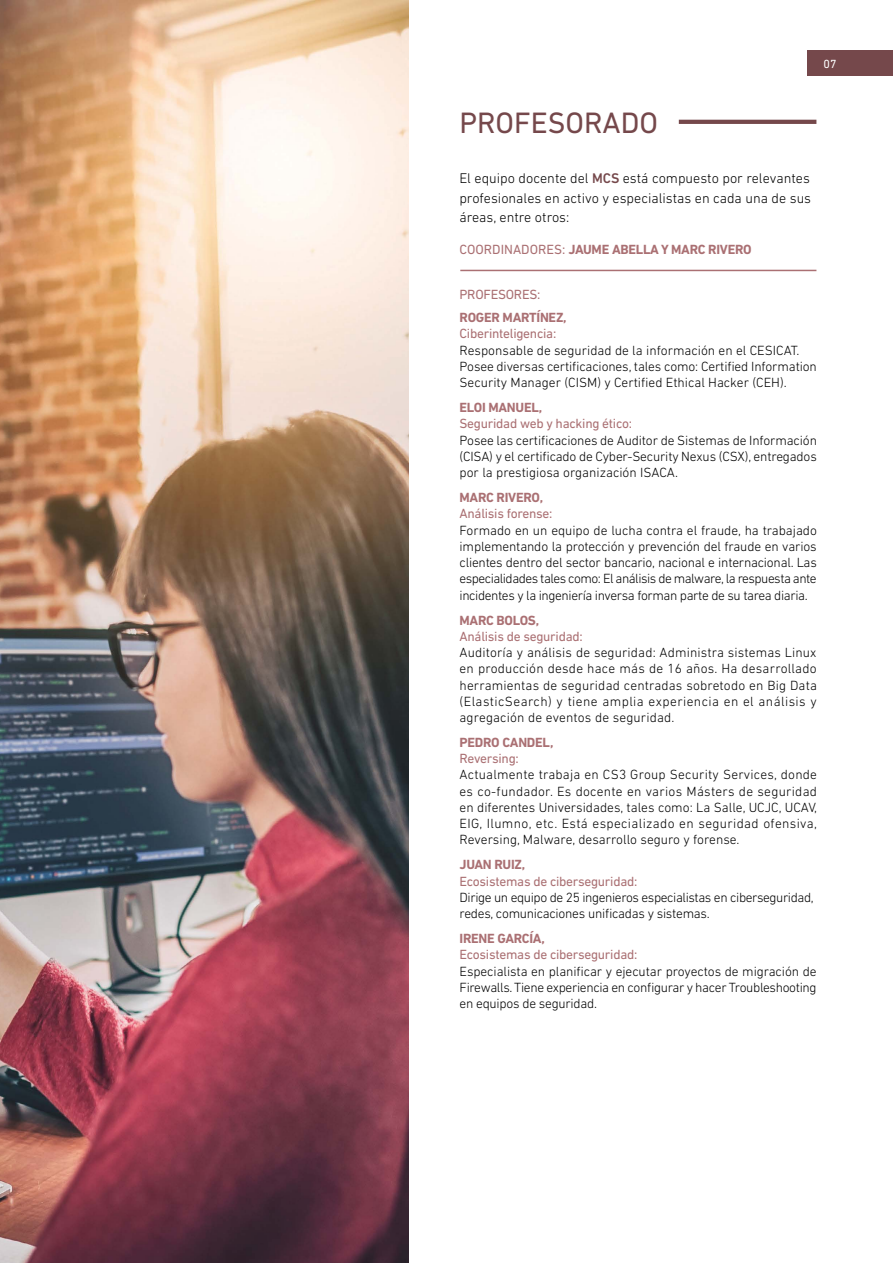
<style>
.page{position:relative;width:893px;height:1263px;background:#fff}
.page>*{position:absolute;margin:0;border:0;box-sizing:border-box;transform-origin:0 0}
.t1{font:30px "DIN Next LT Pro";color:#75484b}
.t2{font:300 14.25px/19.5px "DIN Next LT Pro";color:#000;text-align:justify}
.t3{font:300 13.5px/16.2px "DIN Next LT Pro";letter-spacing:-.01em;color:#000;text-align:justify}
.t4{font:13.5px "DIN Next LT Pro";letter-spacing:-.02em;color:#aa7073}
.t5{font:700 13.5px "DIN Next LT Pro";letter-spacing:-.02em;color:#aa7073}
.t6{font:300 13.5px/16.2px "DIN Next LT Pro";letter-spacing:-.03em;color:#000}
.t7{font:12px "DIN Next LT Pro";color:#fff}
.s1{font-weight:500;color:#75484b}
.s2{font-weight:400}
</style>
<div class="page">
<hr style="left:679px;top:120px;width:137px;height:4px;background:#75484b">
<img style="left:0;top:0;width:408px;height:1263px">
<div style="left:807px;top:51px;width:86px;height:25px;background:#75484b"></div>
<hr style="left:460px;top:270px;width:356px;height:1px;background:#aa7073">
<p class="t7" style="left:824px;top:57px;width:15px">07</p>
<h1 class="t1" style="left:459px;top:106px;width:200px">PROFESORADO</h1>
<p class="t2" style="left:459px;top:169px;width:353px">El equipo docente del <span class="s1">MCS</span> está compuesto por relevantes profesionales en activo y especialistas en cada una de sus áreas, entre otros:</p>
<p class="t5" style="left:459px;top:242px;width:294px"><span class="s2">COORDINADORES:</span> JAUME ABELLA Y MARC RIVERO</p>
<p class="t4" style="left:460px;top:287px;width:82px">PROFESORES:</p>
<p class="t5" style="left:460px;top:310px;width:108px">ROGER MARTÍNEZ,</p>
<p class="t4" style="left:460px;top:326px;width:98px">Ciberinteligencia:</p>
<p class="t3" style="left:460px;top:342px;width:359px;text-align:left">Responsable de seguridad de la información en el CESICAT.<br>Posee diversas certificaciones, tales como: Certified Information<br>Security Manager (CISM) y Certified Ethical Hacker (CEH).</p>
<p class="t5" style="left:460px;top:400px;width:84px">ELOI MANUEL,</p>
<p class="t4" style="left:460px;top:416px;width:174px">Seguridad web y hacking ético:</p>
<p class="t3" style="left:460px;top:432px;width:359px">Posee las certificaciones de Auditor de Sistemas de Información (CISA) y el certificado de Cyber-Security Nexus (CSX), entregados por la prestigiosa organización ISACA.</p>
<p class="t5" style="left:460px;top:490px;width:85px">MARC RIVERO,</p>
<p class="t4" style="left:460px;top:506px;width:94px">Análisis forense:</p>
<p class="t3" style="left:460px;top:522px;width:359px">Formado en un equipo de lucha contra el fraude, ha trabajado implementando la protección y prevención del fraude en varios clientes dentro del sector bancario, nacional e internacional. Las especialidades tales como: El análisis de malware, la respuesta ante incidentes y la ingeniería inversa forman parte de su tarea diaria.</p>
<p class="t5" style="left:460px;top:612px;width:81px">MARC BOLOS,</p>
<p class="t4" style="left:460px;top:628px;width:125px">Análisis de seguridad:</p>
<p class="t3" style="left:460px;top:644px;width:359px">Auditoría y análisis de seguridad: Administra sistemas Linux en producción desde hace más de 16 años. Ha desarrollado herramientas de seguridad centradas sobretodo en Big Data (ElasticSearch) y tiene amplia experiencia en el análisis y agregación de eventos de seguridad.</p>
<p class="t5" style="left:460px;top:734px;width:95px">PEDRO CANDEL,</p>
<p class="t4" style="left:460px;top:751px;width:61px">Reversing:</p>
<p class="t3" style="left:460px;top:767px;width:359px">Actualmente trabaja en CS3 Group Security Services, donde es co-fundador. Es docente en varios Másters de seguridad en diferentes Universidades, tales como: La Salle, UCJC, UCAV, EIG, Ilumno, etc. Está especializado en seguridad ofensiva, Reversing, Malware, desarrollo seguro y forense.</p>
<p class="t5" style="left:460px;top:857px;width:67px">JUAN RUIZ,</p>
<p class="t4" style="left:460px;top:873px;width:179px">Ecosistemas de ciberseguridad:</p>
<p class="t6" style="left:460px;top:889px;width:356px">Dirige un equipo de 25 ingenieros especialistas en ciberseguridad, redes, comunicaciones unificadas y sistemas.</p>
<p class="t5" style="left:460px;top:931px;width:87px">IRENE GARCÍA,</p>
<p class="t4" style="left:460px;top:947px;width:179px">Ecosistemas de ciberseguridad:</p>
<p class="t3" style="left:460px;top:963px;width:359px">Especialista en planificar y ejecutar proyectos de migración de Firewalls. Tiene experiencia en configurar y hacer Troubleshooting en equipos de seguridad.</p>
</div>
